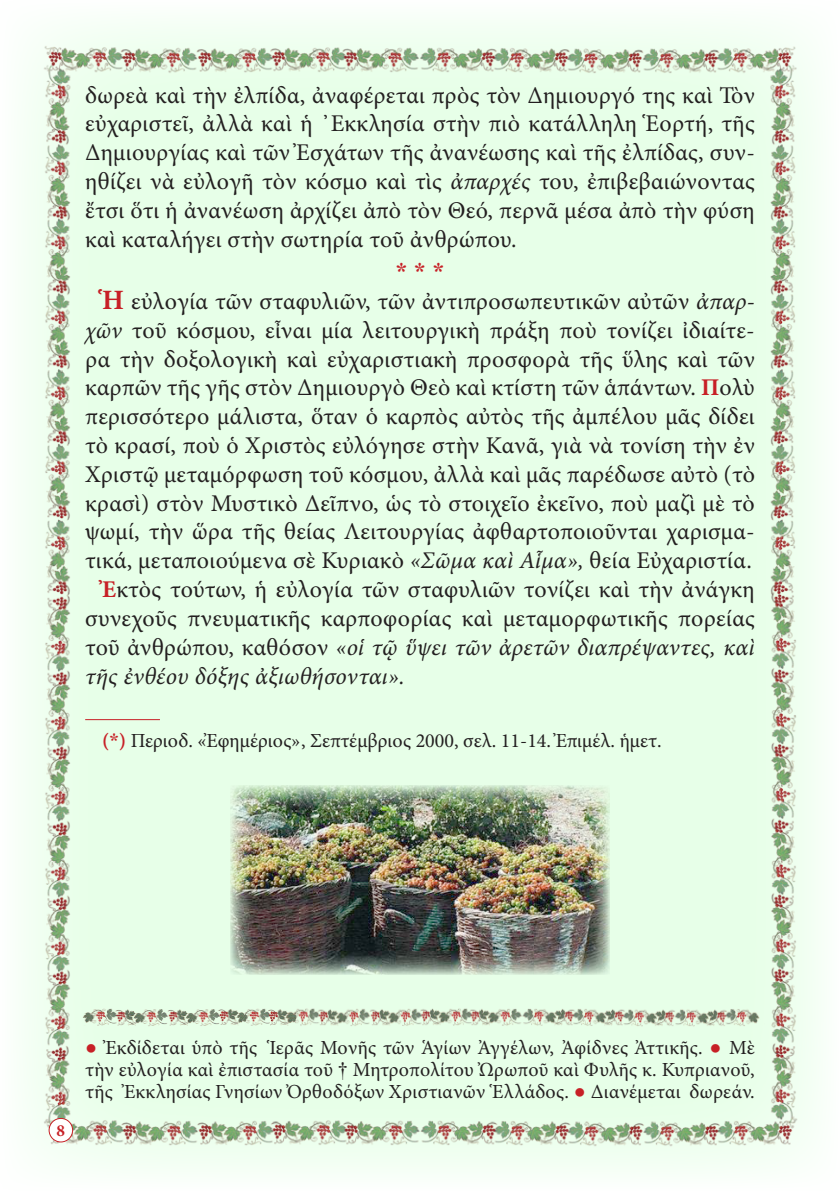
<style>
.page{position:relative;width:840px;height:1191px;background:#fff}
.page>*{position:absolute;margin:0;border:0;box-sizing:border-box;transform-origin:0 0}
.t1{font:24px/28.8px "Minion Pro";letter-spacing:.01em;color:#231f20;text-align:justify}
.t2{font:italic 24px "Minion Pro";letter-spacing:.01em;color:#231f20}
.t3{font:24px "CTOS New Times Bold Test 1";color:#c72026}
.t4{font:20px/22px "Minion Pro";letter-spacing:.005em;color:#231f20;text-align:justify}
.t5{font:700 17px "Minion Pro";color:#c72026}
.s1{font-style:italic}
.s2{font-weight:700;font-size:28px;color:#c72026}
.s3{font-weight:700;color:#c72026}
.s4{font-style:normal}
.s5{font-family:"Times New Roman";font-weight:700;color:#c72026}
.s6{font-family:"CTOS New Times Roman Test 1";color:#c72026}
.s7{font-family:"CTOS New Times Roman Test 1"}
</style>
<div class="page">
<img style="left:26px;top:25px;width:790px;height:1142px">
<img style="left:278px;top:1003px;width:485px;height:27px">
<img style="left:82px;top:1003px;width:213px;height:24px">
<hr style="left:85px;top:719px;width:75px;height:1px;background:#c72026">
<div style="left:49px;top:1118px;width:24px;height:24px;background:#fff;border-radius:50%"></div>
<div style="left:49px;top:1118px;width:24px;height:24px;border:1px solid #c72026;border-radius:50%"></div>
<img style="left:230px;top:785px;width:379px;height:189px">
<p class="t1" style="left:85px;top:81px;width:671px">δωρεὰ καὶ τὴν ἐλπίδα, ἀναφέρεται πρὸς τὸν Δημιουργό της καὶ Τὸν εὐχαριστεῖ, ἀλλὰ καὶ ἡ ᾿Εκκλησία στὴν πιὸ κατάλληλη Ἑορτή, τῆς Δημιουργίας καὶ τῶν Ἐσχάτων τῆς ἀνανέωσης καὶ τῆς ἐλπίδας, συν&shy;ηθίζει νὰ εὐλογῆ τὸν κόσμο καὶ τὶς <span class="s1">ἀπαρχές</span> του, ἐπιβεβαιώνοντας ἔτσι ὅτι ἡ ἀνανέωση ἀρχίζει ἀπὸ τὸν Θεό, περνᾶ μέσα ἀπὸ τὴν φύση καὶ καταλήγει στὴν σωτηρία τοῦ ἀνθρώπου.</p>
<p class="t3" style="left:395px;top:258px;width:50px">* * *</p>
<p class="t1" style="left:102px;top:287px;width:653px"><span class="s2">Ἡ</span> εὐλογία τῶν σταφυλιῶν, τῶν ἀντιπροσωπευτικῶν αὐτῶν <span class="s1">ἀπαρ-</span></p>
<p class="t1" style="left:85px;top:316px;width:670px"><span class="s1">χῶν</span> τοῦ κόσμου, εἶναι μία λειτουργικὴ πράξη ποὺ τονίζει ἰδιαίτε-</p>
<p class="t1" style="left:85px;top:345px;width:670px">ρα τὴν δοξολογικὴ καὶ εὐχαριστιακὴ προσφορὰ τῆς ὕλης καὶ τῶν</p>
<p class="t1" style="left:85px;top:373px;width:670px">καρπῶν τῆς γῆς στὸν Δημιουργὸ Θεὸ καὶ κτίστη τῶν ἁπάντων. <span class="s3">Π</span>ολὺ</p>
<p class="t1" style="left:85px;top:402px;width:670px">περισσότερο μάλιστα, ὅταν ὁ καρπὸς αὐτὸς τῆς ἀμπέλου μᾶς δίδει</p>
<p class="t1" style="left:85px;top:431px;width:671px">τὸ κρασί, ποὺ ὁ Χριστὸς εὐλόγησε στὴν Κανᾶ, γιὰ νὰ τονίση τὴν ἐν</p>
<p class="t1" style="left:85px;top:460px;width:671px">Χριστῷ μεταμόρφωση τοῦ κόσμου, ἀλλὰ καὶ μᾶς παρέδωσε αὐτὸ (τὸ</p>
<p class="t1" style="left:85px;top:489px;width:670px">κρασὶ) στὸν Μυστικὸ Δεῖπνο, ὡς τὸ στοιχεῖο ἐκεῖνο, ποὺ μαζὶ μὲ τὸ</p>
<p class="t1" style="left:85px;top:517px;width:670px">ψωμί, τὴν ὥρα τῆς θείας Λειτουργίας ἀφθαρτοποιοῦνται χαρισμα-</p>
<p class="t1" style="left:85px;top:546px;width:667px">τικά, μεταποιούμενα σὲ Κυριακὸ <span class="s1">«Σῶμα καὶ Αἷμα»,</span> θεία Εὐχαριστία.</p>
<p class="t1" style="left:102px;top:575px;width:653px"><span class="s3">Ἐ</span>κτὸς τούτων, ἡ εὐλογία τῶν σταφυλιῶν τονίζει καὶ τὴν ἀνάγκη</p>
<p class="t1" style="left:85px;top:604px;width:670px">συνεχοῦς πνευματικῆς καρποφορίας καὶ μεταμορφωτικῆς πορείας</p>
<p class="t2" style="left:85px;top:630px;width:670px"><span class="s4">τοῦ ἀνθρώπου, καθόσον</span> «οἱ τῷ ὕψει τῶν ἀρετῶν διαπρέψαντες, καὶ</p>
<p class="t2" style="left:85px;top:659px;width:321px">τῆς ἐνθέου δόξης ἀξιωθήσονται».</p>
<p class="t4" style="left:102px;top:729px;width:560px"><span class="s3">(</span><span class="s5">*</span><span class="s3">)</span> Περιοδ. «Ἐφημέριος», Σεπτέμβριος 2000, σελ. 11-14. Ἐπιμέλ. ἡμετ.</p>
<p class="t5" style="left:57px;top:1118px;width:10px">8</p>
<p class="t4" style="left:85px;top:1037px;width:670px"><span class="s6">●</span> Ἐκδίδεται ὑπὸ τῆς Ἱερᾶς Μονῆς τῶν Ἁγίων Ἀγγέλων, Ἀφίδνες Ἀττικῆς. <span class="s6">●</span> Μὲ τὴν εὐλογία καὶ ἐπιστασία τοῦ <span class="s7">†</span> Μητροπολίτου Ὠρωποῦ καὶ Φυλῆς κ. Κυπριανοῦ, τῆς Ἐκκλησίας Γνησίων Ὀρθοδόξων Χριστιανῶν Ἑλλάδος. <span class="s6">●</span> Διανέμεται δωρεάν.</p>
</div>
